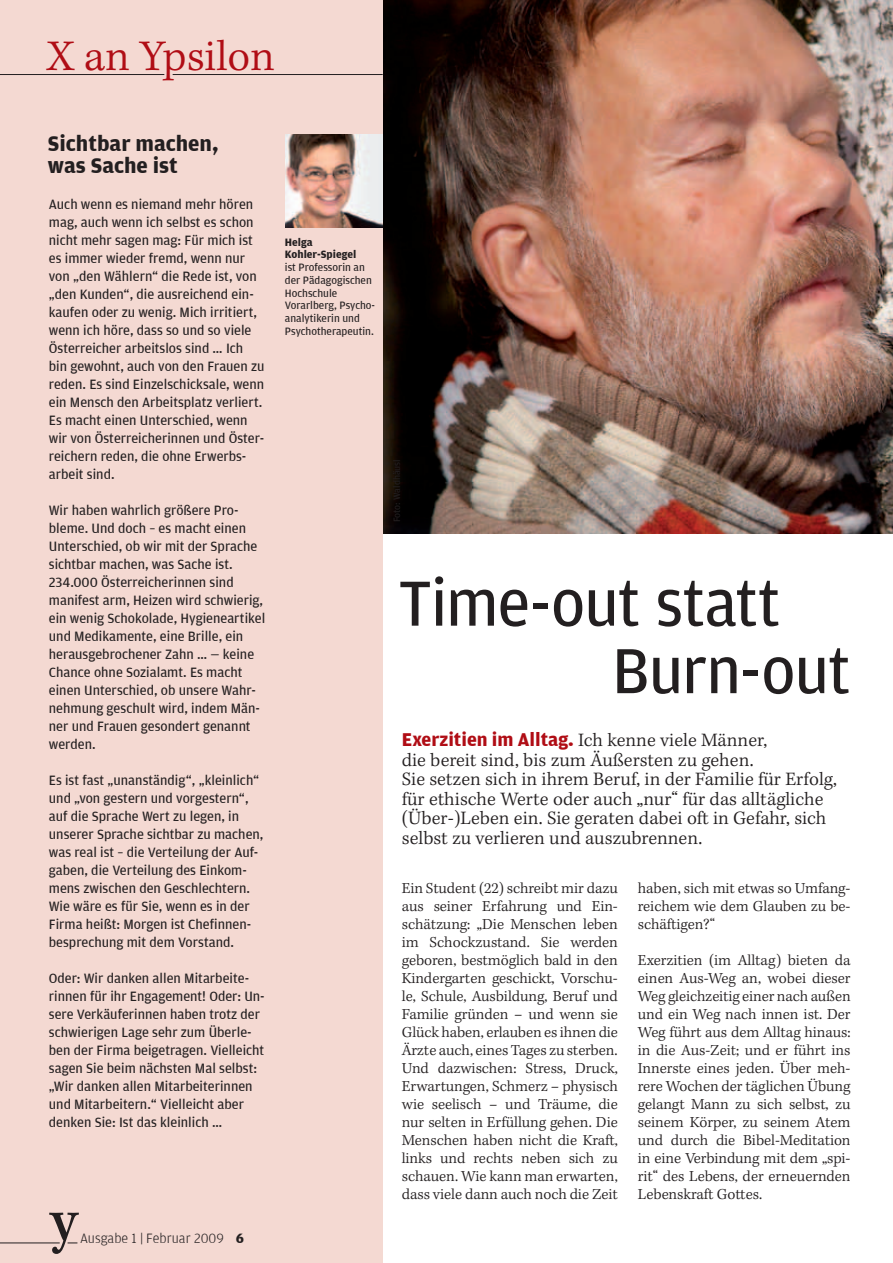
<style>
.page{position:relative;width:893px;height:1263px;background:#fff}
.page>*{position:absolute;margin:0;border:0;box-sizing:border-box;transform-origin:0 0}
.t1{font:67.5px/67.5px "Amplitude";letter-spacing:-.015em;color:#231f20}
.t2{font:61.2px "Kepler Std Medium Capt";color:#231f20}
.t3{font:45px "Kepler Std Light Capt";color:#b00d15}
.t4{font:700 22.5px/22.5px "Amplitude";color:#231f20}
.t5{font:19.5px/19.5px "Kepler Std Light Capt";color:#231f20}
.t6{font:15.75px/18px "Kepler Std Light Capt";letter-spacing:-.005em;color:#231f20;text-align:justify}
.t7{font:14.25px/18px "Amplitude";color:#231f20}
.t8{font:300 14.25px "Amplitude";color:#231f20}
.t9{font:11.25px/12.8px "Amplitude";color:#231f20}
.t10{font:700 11.25px/12.8px "Amplitude";color:#231f20}
.t11{font:9.75px "Amplitude";color:#231f20}
.s1{font-weight:700}
.s2{font-family:"Amplitude";font-weight:700;color:#b00d15}
</style>
<div class="page">
<img style="left:383px;top:0;width:510px;height:533px">
<div style="left:0;top:0;width:383px;height:1263px;background:#f4d9d2"></div>
<img style="left:285px;top:135px;width:98px;height:92px">
<hr style="left:0;top:74px;width:383px;height:1px;background:#231f20">
<hr style="left:0;top:1242px;width:60px;height:1px;background:#231f20">
<h3 class="t3" style="left:47px;top:30px;width:230px">X an Ypsilon</h3>
<h3 class="t4" style="left:48px;top:132px;width:172px">Sichtbar machen, was Sache ist</h3>
<p class="t7" style="left:49px;top:195px;width:217px">Auch wenn es niemand mehr hören mag, auch wenn ich selbst es schon nicht mehr sagen mag: Für mich ist es immer wieder fremd, wenn nur von „den Wählern“ die Rede ist, von „den Kunden“, die ausreichend ein&shy;kaufen oder zu wenig. Mich irritiert, wenn ich höre, dass so und so viele Österreicher arbeitslos sind … Ich bin gewohnt, auch von den Frauen zu reden. Es sind Einzelschicksale, wenn ein Mensch den Arbeitsplatz verliert.<br>Es macht einen Unterschied, wenn wir von Österreicherinnen und Öster&shy;reichern reden, die ohne Erwerbs&shy;arbeit sind.</p>
<p class="t7" style="left:49px;top:501px;width:218px">Wir haben wahrlich größere Pro&shy;bleme. Und doch – es macht einen<br>Unterschied, ob wir mit der Sprache sichtbar machen, was Sache ist.<br>234.000 Österreicherinnen sind manifest arm, Heizen wird schwierig, ein wenig Schokolade, Hygieneartikel und Medikamente, eine Brille, ein herausgebrochener Zahn … — keine<br>Chance ohne Sozialamt. Es macht einen Unterschied, ob unsere Wahr&shy;nehmung geschult wird, indem Män&shy;ner und Frauen gesondert genannt werden.</p>
<p class="t7" style="left:49px;top:771px;width:216px">Es ist fast „unanständig“, „kleinlich“ und „von gestern und vorgestern“, auf die Sprache Wert zu legen, in unserer Sprache sichtbar zu machen, was real ist – die Verteilung der Auf&shy;gaben, die Verteilung des Einkom&shy;mens zwischen den Geschlechtern.<br>Wie wäre es für Sie, wenn es in der Firma heißt: Morgen ist Chefinnen&shy;besprechung mit dem Vorstand.</p>
<p class="t7" style="left:49px;top:969px;width:217px">Oder: Wir danken allen Mitarbeite&shy;rinnen für ihr Engagement! Oder: Un&shy;sere Verkäuferinnen haben trotz der schwierigen Lage sehr zum Überle&shy;ben der Firma beigetragen. Vielleicht sagen Sie beim nächsten Mal selbst: „Wir danken allen Mitarbeiterinnen und Mitarbeitern.“ Vielleicht aber denken Sie: Ist das kleinlich …</p>
<h2 class="t2" style="left:50px;top:1185px;width:30px">y</h2>
<p class="t8" style="left:80px;top:1230px;width:165px">Ausgabe 1 | Februar 2009 <span class="s1">6</span></p>
<p class="t10" style="left:285px;top:236px;width:73px">Helga<br>Kohler-Spiegel</p>
<p class="t9" style="left:285px;top:261px;width:91px">ist Professorin an der Pädagogischen<br>Hochschule<br>Vorarlberg, Psycho&shy;analytikerin und<br>Psychotherapeutin.</p>
<p class="t11" style="left:391px;top:522px;width:65px;rotate:-90deg">Foto: Waldhäusl</p>
<h1 class="t1" style="left:612px;top:570px;width:240px;text-indent:-213px">Time-out statt<br>Burn-out</h1>
<p class="t5" style="left:402px;top:731px;width:437px"><span class="s2">Exerzitien im Alltag.</span> Ich kenne viele Männer,<br>die bereit sind, bis zum Äußersten zu gehen.<br>Sie setzen sich in ihrem Beruf, in der Familie für Erfolg, für ethische Werte oder auch „nur“ für das alltägliche (Über-)Leben ein. Sie geraten dabei oft in Gefahr, sich selbst zu verlieren und auszubrennen.</p>
<p class="t6" style="left:402px;top:880px;width:218px">Ein Student (22) schreibt mir dazu aus seiner Erfahrung und Ein&shy;schätzung: „Die Menschen leben im Schockzustand. Sie werden geboren, bestmöglich bald in den Kindergarten geschickt, Vorschu&shy;le, Schule, Ausbildung, Beruf und Familie gründen – und wenn sie Glück haben, erlauben es ihnen die Ärzte auch, eines Tages zu sterben.<br>Und dazwischen: Stress, Druck, Erwartungen, Schmerz – physisch wie seelisch – und Träume, die nur selten in Erfüllung gehen. Die Menschen haben nicht die Kraft, links und rechts neben sich zu schauen. Wie kann man erwarten, dass viele dann auch noch die Zeit</p>
<p class="t6" style="left:638px;top:880px;width:214px">haben, sich mit etwas so Umfang&shy;reichem wie dem Glauben zu be&shy;schäftigen?“</p>
<p class="t6" style="left:638px;top:952px;width:214px">Exerzitien (im Alltag) bieten da einen Aus-Weg an, wobei dieser Weg gleichzeitig einer nach außen und ein Weg nach innen ist. Der Weg führt aus dem Alltag hinaus: in die Aus-Zeit; und er führt ins Innerste eines jeden. Über meh&shy;rere Wochen der täglichen Übung gelangt Mann zu sich selbst, zu seinem Körper, zu seinem Atem und durch die Bibel-Meditation in eine Verbindung mit dem „spi&shy;rit“ des Lebens, der erneuernden Lebenskraft Gottes.</p>
</div>
